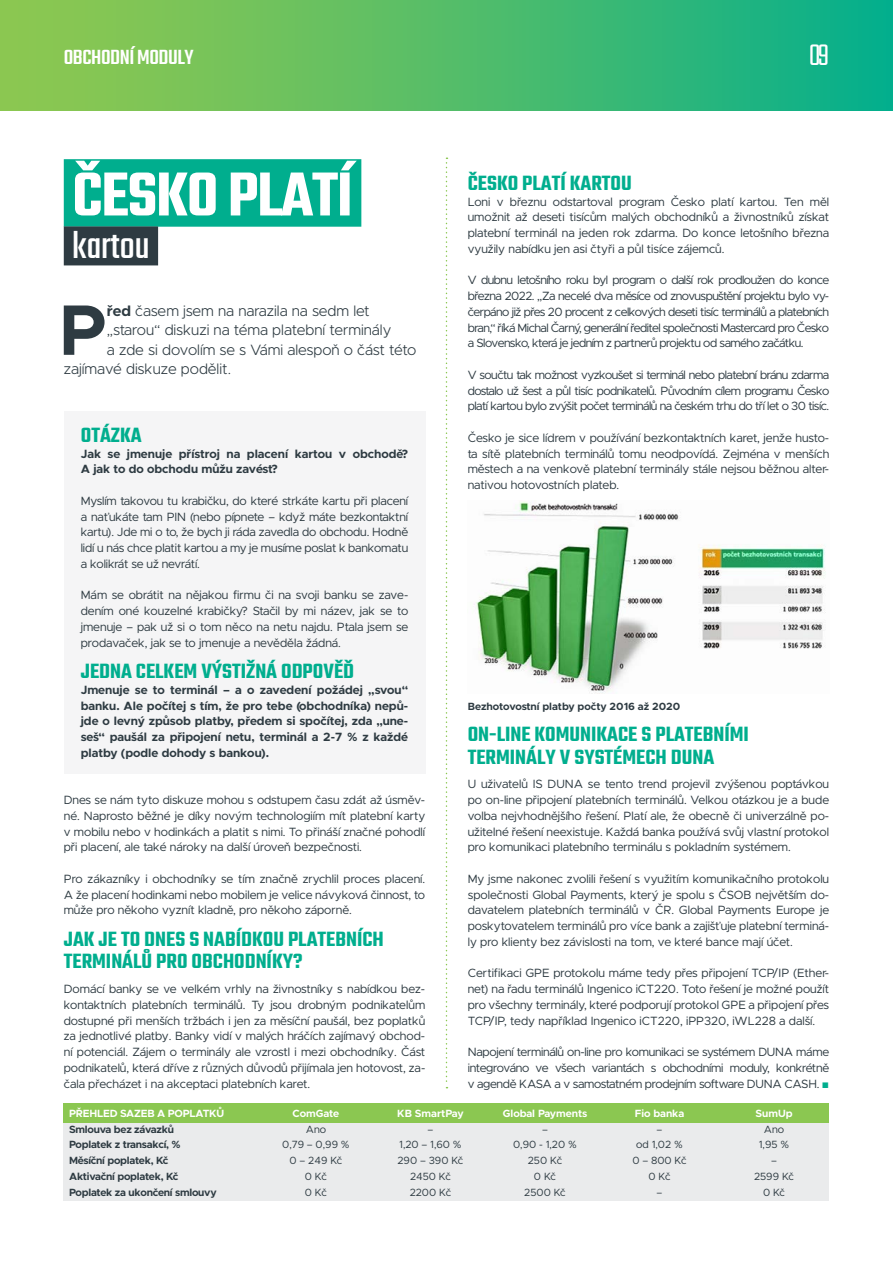
<style>
.page{position:relative;width:893px;height:1263px;background:#fff}
.page>*{position:absolute;margin:0;border:0;box-sizing:border-box;transform-origin:0 0}
.t1{font:700 71.7px "Metropolis";color:#2e3b42}
.t2{font:600 67.5px "Teko";letter-spacing:-.02em;color:#fff}
.t3{font:40.5px "Teko";color:#fff}
.t4{font:300 33px "Teko";color:#fff}
.t5{font:600 22.5px/22.5px "Teko";color:#00ae8e}
.t6{font:500 22.5px "Teko";letter-spacing:-.02em;color:#fff}
.t7{font:300 15px "Metropolis";color:#2e3b42}
.t8{font:12px/15.8px "Metropolis";color:#2e3b42;text-align:justify}
.t9{font:700 12px/15.8px "Metropolis";color:#2e3b42}
.t10{font:10.5px/15.8px "Metropolis";color:#2e3b42;text-align:center}
.t11{font:700 10.5px/15.8px "Metropolis";letter-spacing:-.02em;color:#2e3b42}
.t12{font:700 10.5px "Metropolis";letter-spacing:-.005em;color:#fff}
.t13{font:700 10.5px "Metropolis";color:#2e3b42}
.s1{font-weight:700}
.s2{font-family:"Arial";color:#00ae8e}
</style>
<div class="page">
<div style="left:64px;top:1103px;width:765px;height:98px;background:#eaebec"></div>
<div style="left:64px;top:1103px;width:765px;height:19px;background:#8bc751"></div>
<div style="left:0;top:0;width:893px;height:111px;background:linear-gradient(to right,#98c94b,#0ab08a)"></div>
<div style="left:64px;top:159px;width:297px;height:68px;background:#00ae8e"></div>
<div style="left:64px;top:226px;width:94px;height:39px;background:#2e3b42"></div>
<svg style="left:446px;top:158px;width:1px;height:930px"></svg>
<div style="left:64px;top:411px;width:361px;height:363px;background:#f5f5f6"></div>
<img style="left:474px;top:501px;width:352px;height:193px">
<h3 class="t6" style="left:64px;top:44px;width:131px">OBCHODNÍ MODULY</h3>
<h3 class="t4" style="left:809px;top:37px;width:22px">09</h3>
<h2 class="t2" style="left:72px;top:153px;width:282px">ČESKO PLATÍ</h2>
<h3 class="t3" style="left:72px;top:223px;width:79px">kartou</h3>
<h1 class="t1" style="left:59px;top:285px;width:50px">P</h1>
<p class="t7" style="left:107px;top:301px;width:264px"><span class="s1">řed</span> časem jsem na narazila na sedm let</p>
<p class="t7" style="left:107px;top:321px;width:286px">„starou“ diskuzi na téma platební terminály</p>
<p class="t7" style="left:107px;top:340px;width:311px">a zde si dovolím se s Vámi alespoň o část této</p>
<p class="t7" style="left:64px;top:360px;width:169px">zajímavé diskuze podělit.</p>
<h3 class="t5" style="left:81px;top:425px;width:62px">OTÁZKA</h3>
<p class="t9" style="left:81px;top:446px;width:329px">Jak se jmenuje přístroj na placení kartou v obchodě?<br>A jak to do obchodu můžu zavést?</p>
<p class="t8" style="left:81px;top:493px;width:329px">Myslím takovou tu krabičku, do které strkáte kartu při placení a naťukáte tam PIN (nebo pípnete – když máte bezkontaktní kartu). Jde mi o to, že bych ji ráda zavedla do obchodu. Hodně lidí u nás chce platit kartou a my je musíme poslat k bankomatu a kolikrát se už nevrátí.</p>
<p class="t8" style="left:81px;top:587px;width:329px">Mám se obrátit na nějakou firmu či na svoji banku se zave&shy;dením oné kouzelné krabičky? Stačil by mi název, jak se to jmenuje – pak už si o tom něco na netu najdu. Ptala jsem se prodavaček, jak se to jmenuje a nevěděla žádná.</p>
<h3 class="t5" style="left:81px;top:661px;width:275px">JEDNA CELKEM VÝSTIŽNÁ ODPOVĚĎ</h3>
<p class="t9" style="left:81px;top:682px;width:329px;text-align:justify">Jmenuje se to terminál – a o zavedení požádej „svou“ banku. Ale počítej s tím, že pro tebe (obchodníka) nepů&shy;jde o levný způsob platby, předem si spočítej, zda „une&shy;seš“ paušál za připojení netu, terminál a 2-7 % z každé platby (podle dohody s bankou).</p>
<p class="t8" style="left:64px;top:792px;width:363px">Dnes se nám tyto diskuze mohou s odstupem času zdát až úsměv&shy;né. Naprosto běžné je díky novým technologiím mít platební karty v mobilu nebo v hodinkách a platit s nimi. To přináší značné pohodlí při placení, ale také nároky na další úroveň bezpečnosti.</p>
<p class="t8" style="left:64px;top:871px;width:363px">Pro zákazníky i obchodníky se tím značně zrychlil proces placení.<br>A že placení hodinkami nebo mobilem je velice návyková činnost, to může pro někoho vyznít kladně, pro někoho záporně.</p>
<h3 class="t5" style="left:64px;top:929px;width:321px">JAK JE TO DNES S NABÍDKOU PLATEBNÍCH<br>TERMINÁLŮ PRO OBCHODNÍKY?</h3>
<p class="t8" style="left:64px;top:981px;width:363px">Domácí banky se ve velkém vrhly na živnostníky s nabídkou bez&shy;kontaktních platebních terminálů. Ty jsou drobným podnikatelům dostupné při menších tržbách i jen za měsíční paušál, bez poplatků za jednotlivé platby. Banky vidí v malých hráčích zajímavý obchod&shy;ní potenciál. Zájem o terminály ale vzrostl i mezi obchodníky. Část podnikatelů, která dříve z různých důvodů přijímala jen hotovost, za&shy;čala přecházet i na akceptaci platebních karet.</p>
<h3 class="t5" style="left:468px;top:173px;width:166px">ČESKO PLATÍ KARTOU</h3>
<p class="t8" style="left:468px;top:194px;width:363px">Loni v březnu odstartoval program Česko platí kartou. Ten měl umožnit až deseti tisícům malých obchodníků a živnostníků získat platební terminál na jeden rok zdarma. Do konce letošního března využily nabídku jen asi čtyři a půl tisíce zájemců.</p>
<p class="t8" style="left:468px;top:272px;width:363px">V dubnu letošního roku byl program o další rok prodloužen do konce března 2022. „Za necelé dva měsíce od znovuspuštění projektu bylo vy&shy;čerpáno již přes 20 procent z celkových deseti tisíc terminálů a platebních bran,“ říká Michal Čarný, generální ředitel společnosti Mastercard pro Česko a Slovensko, která je jedním z partnerů projektu od samého začátku.</p>
<p class="t8" style="left:468px;top:367px;width:363px">V součtu tak možnost vyzkoušet si terminál nebo platební bránu zdarma dostalo už šest a půl tisíc podnikatelů. Původním cílem programu Česko platí kartou bylo zvýšit počet terminálů na českém trhu do tří let o 30 tisíc.</p>
<p class="t8" style="left:468px;top:430px;width:363px">Česko je sice lídrem v používání bezkontaktních karet, jenže husto&shy;ta sítě platebních terminálů tomu neodpovídá. Zejména v menších městech a na venkově platební terminály stále nejsou běžnou alter&shy;nativou hotovostních plateb.</p>
<p class="t13" style="left:468px;top:699px;width:214px">Bezhotovostní platby počty 2016 až 2020</p>
<h3 class="t5" style="left:468px;top:724px;width:283px">ON-LINE KOMUNIKACE S PLATEBNÍMI<br>TERMINÁLY V SYSTÉMECH DUNA</h3>
<p class="t8" style="left:468px;top:776px;width:363px">U uživatelů IS DUNA se tento trend projevil zvýšenou poptávkou po on-line připojení platebních terminálů. Velkou otázkou je a bude volba nejvhodnějšího řešení. Platí ale, že obecně či univerzálně po&shy;užitelné řešení neexistuje. Každá banka používá svůj vlastní protokol pro komunikaci platebního terminálu s pokladním systémem.</p>
<p class="t8" style="left:468px;top:871px;width:363px">My jsme nakonec zvolili řešení s využitím komunikačního protokolu společnosti Global Payments, který je spolu s ČSOB největším do&shy;davatelem platebních terminálů v ČR. Global Payments Europe je poskytovatelem terminálů pro více bank a zajišťuje platební terminá&shy;ly pro klienty bez závislosti na tom, ve které bance mají účet.</p>
<p class="t8" style="left:468px;top:965px;width:363px">Certifikaci GPE protokolu máme tedy přes připojení TCP/IP (Ether&shy;net) na řadu terminálů Ingenico iCT220. Toto řešení je možné použít pro všechny terminály, které podporují protokol GPE a připojení přes TCP/IP, tedy například Ingenico iCT220, iPP320, iWL228 a další.</p>
<p class="t8" style="left:468px;top:1044px;width:363px">Napojení terminálů on-line pro komunikaci se systémem DUNA máme integrováno ve všech variantách s obchodními moduly, konkrétně v agendě KASA a v samostatném prodejním software DUNA CASH. <span class="s2">■</span></p>
<p class="t12" style="left:69px;top:1107px;width:157px">PŘEHLED SAZEB A POPLATKŮ</p>
<p class="t11" style="left:69px;top:1121px;width:149px">Smlouva bez závazků<br>Poplatek z transakcí, %<br>Měsíční poplatek, Kč<br>Aktivační poplatek, Kč<br>Poplatek za ukončení smlouvy</p>
<p class="t12" style="left:293px;top:1107px;width:48px">ComGate</p>
<p class="t10" style="left:282px;top:1121px;width:69px">Ano<br>0,79 – 0,99 %<br>0 – 249 Kč<br>0 Kč<br>0 Kč</p>
<p class="t12" style="left:397px;top:1107px;width:68px">KB SmartPay</p>
<p class="t10" style="left:398px;top:1121px;width:67px">–<br>1,20 – 1,60 %<br>290 – 390 Kč<br>2450 Kč<br>2200 Kč</p>
<p class="t12" style="left:503px;top:1107px;width:86px">Global Payments</p>
<p class="t10" style="left:513px;top:1121px;width:65px">–<br>0,90 - 1,20 %<br>250 Kč<br>0 Kč<br>2500 Kč</p>
<p class="t12" style="left:635px;top:1107px;width:51px">Fio banka</p>
<p class="t10" style="left:632px;top:1121px;width:56px">–<br>od 1,02 %<br>0 – 800 Kč<br>0 Kč<br>–</p>
<p class="t12" style="left:755px;top:1107px;width:39px">SumUp</p>
<p class="t10" style="left:754px;top:1121px;width:41px">Ano<br>1,95 %<br>–<br>2599 Kč<br>0 Kč</p>
</div>
